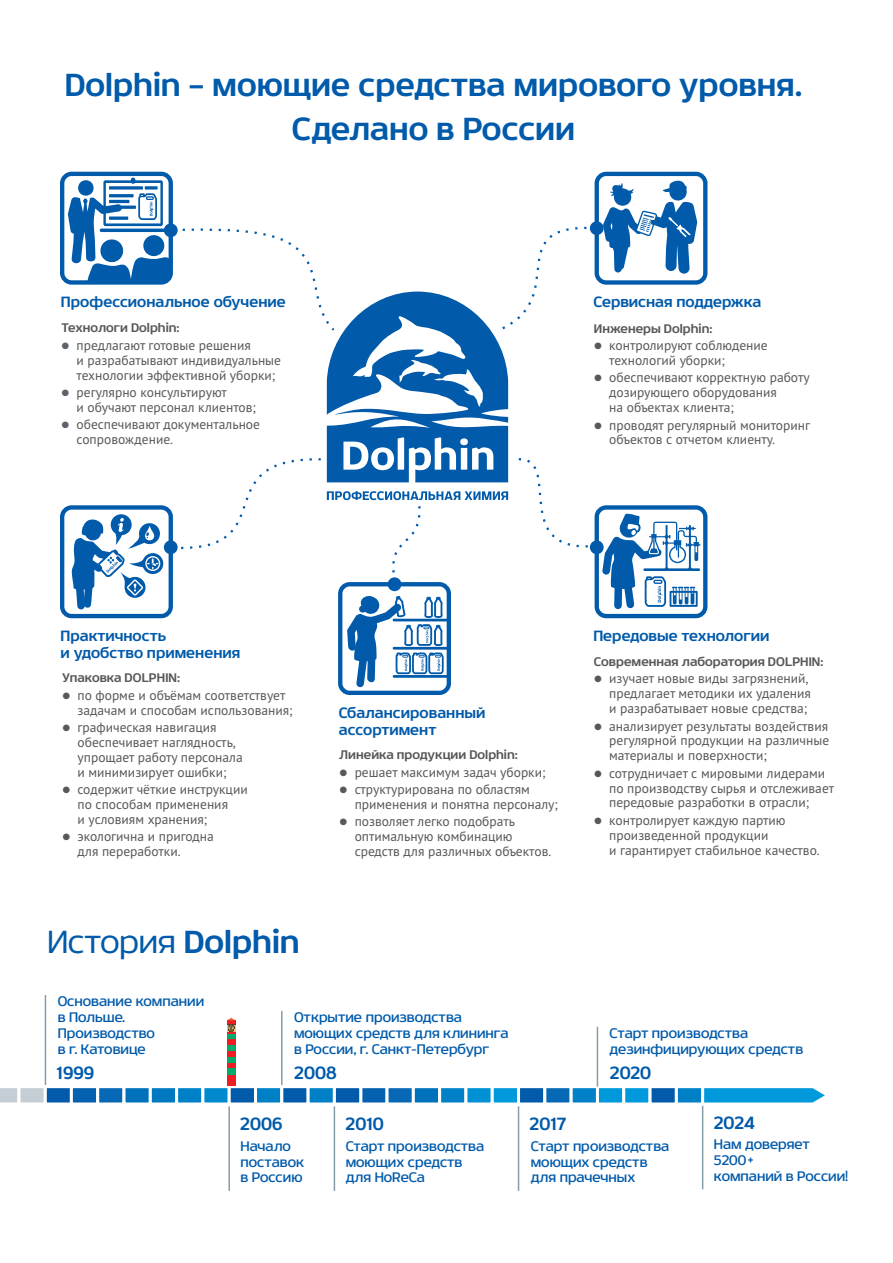
<style>
.page{position:relative;width:893px;height:1263px;background:#fff}
.page>*{position:absolute;margin:0;border:0;box-sizing:border-box;transform-origin:0 0}
.t1{font:700 34.5px/44.4px "Sceptica";color:#015aaa;text-align:center}
.t2{font:34.5px "Sceptica";color:#015aaa}
.t3{font:700 19.05px "Sceptica";color:#015aaa}
.t4{font:700 16.05px/17.2px "Sceptica";color:#015aaa}
.t5{font:500 15px/15.9px "Sceptica";color:#015aaa}
.t6{font:13.5px/14.9px "PT Sans";color:#57585a}
.t7{font:700 13.5px "Sceptica";color:#57585a}
.s1{color:#5d636b}
.s2{font-weight:700}
</style>
<div class="page">
<div style="left:60px;top:172px;width:113px;height:113px;background:#fff;border:4px solid #015aaa;border-radius:9px"></div>
<svg style="left:68px;top:177px;width:105px;height:104px"></svg>
<div style="left:595px;top:505px;width:112px;height:113px;border:4px solid #015aaa;border-radius:9px"></div>
<div style="left:60px;top:505px;width:113px;height:113px;background:#fff;border:4px solid #015aaa;border-radius:9px"></div>
<svg style="left:71px;top:514px;width:92px;height:96px"></svg>
<div style="left:338px;top:582px;width:113px;height:113px;background:#fff;border:4px solid #015aaa;border-radius:9px"></div>
<div style="left:164px;top:540px;width:14px;height:14px;background:#015aaa;border-radius:50%"></div>
<div style="left:164px;top:223px;width:14px;height:14px;background:#015aaa;border-radius:50%"></div>
<div style="left:595px;top:172px;width:112px;height:113px;background:#fff;border:4px solid #015aaa;border-radius:9px"></div>
<hr style="left:45px;top:995px;width:1px;height:92px;background:#839ca9">
<hr style="left:281px;top:1011px;width:2px;height:91px;background:#839ca9">
<hr style="left:228px;top:1106px;width:2px;height:85px;background:#839ca9">
<hr style="left:334px;top:1106px;width:1px;height:85px;background:#839ca9">
<hr style="left:518px;top:1106px;width:1px;height:85px;background:#839ca9">
<hr style="left:702px;top:1105px;width:1px;height:84px;background:#839ca9">
<div style="left:44px;top:1085px;width:29px;height:20px;background:#015aaa;border:3px solid #fff"></div>
<div style="left:17px;top:1085px;width:30px;height:20px;background:#c4ced4;border:3px solid #fff"></div>
<svg style="left:0;top:1085px;width:20px;height:20px"></svg>
<div style="left:70px;top:1085px;width:29px;height:20px;background:#0461b0;border:3px solid #fff"></div>
<div style="left:96px;top:1085px;width:29px;height:20px;background:#0769b5;border:3px solid #fff"></div>
<div style="left:122px;top:1085px;width:30px;height:20px;background:#0071bb;border:3px solid #fff"></div>
<div style="left:149px;top:1085px;width:29px;height:20px;background:#0079c1;border:3px solid #fff"></div>
<div style="left:175px;top:1085px;width:29px;height:20px;background:#0081c7;border:3px solid #fff"></div>
<div style="left:201px;top:1085px;width:30px;height:20px;background:#0089ce;border:3px solid #fff"></div>
<div style="left:228px;top:1085px;width:29px;height:20px;background:#015aaa;border:3px solid #fff"></div>
<div style="left:254px;top:1085px;width:29px;height:20px;background:#0081c7;border:3px solid #fff"></div>
<div style="left:280px;top:1085px;width:30px;height:20px;background:#015aaa;border:3px solid #fff"></div>
<div style="left:307px;top:1085px;width:29px;height:20px;background:#0081c7;border:3px solid #fff"></div>
<div style="left:359px;top:1085px;width:29px;height:20px;background:#0461b0;border:3px solid #fff"></div>
<div style="left:385px;top:1085px;width:30px;height:20px;background:#0769b5;border:3px solid #fff"></div>
<div style="left:412px;top:1085px;width:29px;height:20px;background:#0071bb;border:3px solid #fff"></div>
<div style="left:438px;top:1085px;width:29px;height:20px;background:#0081c7;border:3px solid #fff"></div>
<div style="left:464px;top:1085px;width:30px;height:20px;background:#0091d5;border:3px solid #fff"></div>
<div style="left:491px;top:1085px;width:29px;height:20px;background:#0099db;border:3px solid #fff"></div>
<div style="left:517px;top:1085px;width:29px;height:20px;background:#015aaa;border:3px solid #fff"></div>
<div style="left:543px;top:1085px;width:30px;height:20px;background:#0769b5;border:3px solid #fff"></div>
<div style="left:570px;top:1085px;width:29px;height:20px;background:#0081c7;border:3px solid #fff"></div>
<div style="left:596px;top:1085px;width:29px;height:20px;background:#0099db;border:3px solid #fff"></div>
<div style="left:333px;top:1085px;width:29px;height:20px;background:#015aaa;border:3px solid #fff"></div>
<div style="left:622px;top:1085px;width:29px;height:20px;background:#0099db;border:3px solid #fff"></div>
<div style="left:648px;top:1085px;width:30px;height:20px;background:#015aaa;border:3px solid #fff"></div>
<div style="left:675px;top:1085px;width:29px;height:20px;background:#0081c7;border:3px solid #fff"></div>
<svg style="left:700px;top:1085px;width:125px;height:22px"></svg>
<svg style="left:181px;top:180px;width:519px;height:507px"></svg>
<div style="left:227px;top:1033px;width:8px;height:6px;background:#00ab6b"></div>
<div style="left:227px;top:1039px;width:8px;height:6px;background:#ee1d23"></div>
<div style="left:227px;top:1045px;width:8px;height:6px;background:#00ab6b"></div>
<div style="left:227px;top:1051px;width:8px;height:6px;background:#ee1d23"></div>
<div style="left:227px;top:1057px;width:8px;height:6px;background:#00ab6b"></div>
<div style="left:227px;top:1063px;width:8px;height:22px;background:#ee1d23"></div>
<div style="left:227px;top:1069px;width:8px;height:6px;background:#00ab6b"></div>
<svg style="left:227px;top:1018px;width:8px;height:15px"></svg>
<hr style="left:597px;top:1027px;width:1px;height:60px;background:#839ca9">
<h1 class="t1" style="left:65px;top:65px;width:739px">Dolphin – моющие средства мирового уровня.<br>Сделано в России</h1>
<p class="t4" style="left:61px;top:295px;width:226px">Профессиональное обучение</p>
<p class="t7" style="left:62px;top:322px;width:119px">Технологи Dolphin:</p>
<p class="t6" style="left:77px;top:339px;width:206px;text-indent:-15px"><span class="s1">●</span> предлагают готовые решения<br>и разрабатывают индивидуальные технологии эффективной уборки;</p>
<p class="t6" style="left:77px;top:386px;width:181px;text-indent:-15px"><span class="s1">●</span> регулярно консультируют<br>и обучают персонал клиентов;</p>
<p class="t6" style="left:77px;top:418px;width:185px;text-indent:-15px"><span class="s1">●</span> обеспечивают документальное сопровождение.</p>
<p class="t4" style="left:593px;top:295px;width:169px">Сервисная поддержка</p>
<p class="t7" style="left:594px;top:322px;width:120px">Инженеры Dolphin:</p>
<p class="t6" style="left:609px;top:339px;width:160px;text-indent:-15px">● контролируют соблюдение технологий уборки;</p>
<p class="t6" style="left:609px;top:371px;width:202px;text-indent:-15px">● обеспечивают корректную работу дозирующего оборудования<br>на объектах клиента;</p>
<p class="t6" style="left:609px;top:418px;width:202px;text-indent:-15px">● проводят регулярный мониторинг объектов с отчетом клиенту.</p>
<p class="t4" style="left:61px;top:628px;width:181px">Практичность<br>и удобство применения</p>
<p class="t7" style="left:62px;top:672px;width:119px">Упаковка DOLPHIN:</p>
<p class="t6" style="left:78px;top:689px;width:217px;text-indent:-15px">● по форме и объёмам соответствует задачам и способам использования;</p>
<p class="t6" style="left:78px;top:721px;width:167px;text-indent:-15px">● графическая навигация обеспечивает наглядность, упрощает работу персонала и минимизирует ошибки;</p>
<p class="t6" style="left:78px;top:783px;width:172px;text-indent:-15px">● содержит чёткие инструкции по способам применения<br>и условиям хранения;</p>
<p class="t6" style="left:78px;top:830px;width:138px;text-indent:-15px">● экологична и пригодна для переработки.</p>
<h1 class="t2" style="left:47px;top:927px;width:254px">История <span class="s2">Dolphin</span></h1>
<p class="t4" style="left:339px;top:705px;width:148px">Сбалансированный ассортимент</p>
<p class="t7" style="left:339px;top:749px;width:180px">Линейка продукции Dolphin:</p>
<p class="t6" style="left:339px;top:765px;width:208px">● решает максимум задач уборки;</p>
<p class="t6" style="left:355px;top:783px;width:205px;text-indent:-15px">● структурирована по областям применения и понятна персоналу;</p>
<p class="t6" style="left:355px;top:815px;width:198px;text-indent:-15px">● позволяет легко подобрать оптимальную комбинацию средств для различных объектов.</p>
<p class="t5" style="left:58px;top:994px;width:148px">Основание компании в Польше.<br>Производство<br>в г. Катовице</p>
<h2 class="t3" style="left:57px;top:1065px;width:39px">1999</h2>
<p class="t5" style="left:294px;top:1010px;width:216px">Открытие производства моющих средств для клининга в России, г. Санкт-Петербург</p>
<h2 class="t3" style="left:294px;top:1065px;width:44px">2008</h2>
<p class="t4" style="left:593px;top:628px;width:178px">Передовые технологии</p>
<p class="t7" style="left:594px;top:656px;width:231px">Современная лаборатория DOLPHIN:</p>
<p class="t6" style="left:609px;top:672px;width:203px;text-indent:-15px">● изучает новые виды загрязнений, предлагает методики их удаления и разрабатывает новые средства;</p>
<p class="t6" style="left:609px;top:719px;width:222px;text-align:justify;text-indent:-15px">● анализирует результаты воздействия регулярной продукции на различные материалы и поверхности;</p>
<p class="t6" style="left:609px;top:767px;width:227px;text-indent:-15px">● сотрудничает с мировыми лидерами по производству сырья и отслеживает передовые разработки в отрасли;</p>
<p class="t6" style="left:609px;top:814px;width:212px;text-indent:-15px">● контролирует каждую партию произведенной продукции<br>и гарантирует стабильное качество.</p>
<p class="t5" style="left:610px;top:1026px;width:195px">Старт производства дезинфицирующих средств</p>
<h2 class="t3" style="left:610px;top:1065px;width:43px">2020</h2>
<h2 class="t3" style="left:240px;top:1116px;width:44px">2006</h2>
<h2 class="t3" style="left:346px;top:1116px;width:40px">2010</h2>
<h2 class="t3" style="left:530px;top:1116px;width:38px">2017</h2>
<h2 class="t3" style="left:714px;top:1114px;width:42px">2024</h2>
<p class="t5" style="left:240px;top:1139px;width:65px">Начало поставок в Россию</p>
<p class="t5" style="left:346px;top:1139px;width:140px">Старт производства моющих средств для HoReCa</p>
<p class="t5" style="left:714px;top:1137px;width:136px">Нам доверяет<br>5200+<br>компаний в России!</p>
<p class="t5" style="left:531px;top:1139px;width:140px">Старт производства моющих средств для прачечных</p>
</div>
